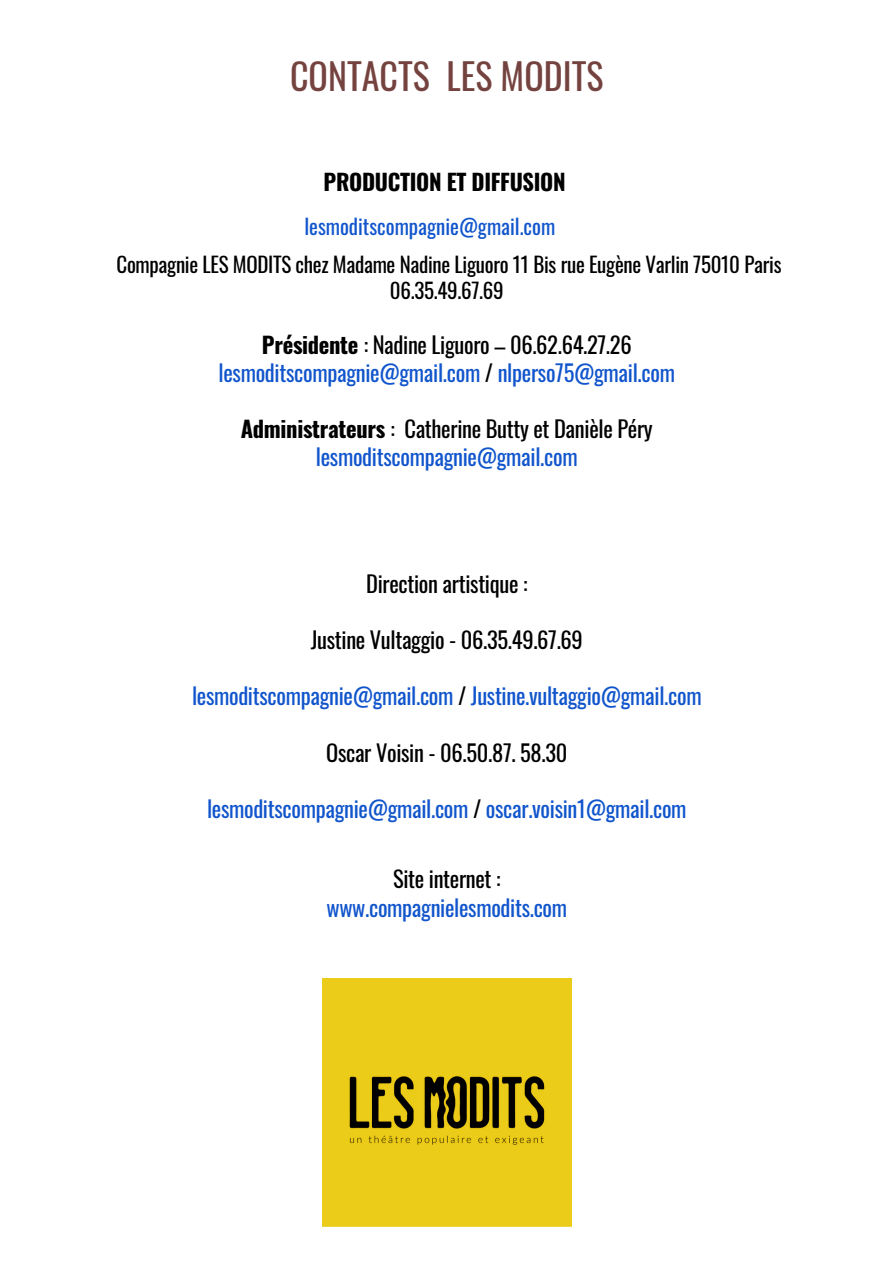
<style>
.page{position:relative;width:894px;height:1264px;background:#fff}
.page>*{position:absolute;margin:0;border:0;box-sizing:border-box;transform-origin:0 0}
.t1{font:36px "Oswald";color:#75433f}
.t2{font:22.5px/28.2px "Oswald";letter-spacing:-.015em;color:#15c;text-align:center}
.t3{font:22.5px "Oswald";letter-spacing:-.015em;color:#000}
.t4{font:700 22.5px "Oswald";letter-spacing:-.015em;color:#000}
.t5{font:21px "Oswald";letter-spacing:-.015em;color:#000}
.t6{font:21px "Oswald";color:#15c}
.s1{font-weight:700;color:#000}
.s2{color:#000}
.s3{font-weight:700}
</style>
<div class="page">
<img style="left:322px;top:978px;width:249px;height:248px">
<h2 class="t1" style="left:290px;top:48px;width:315px">CONTACTS LES MODITS</h2>
<p class="t4" style="left:323px;top:165px;width:243px">PRODUCTION ET DIFFUSION</p>
<p class="t6" style="left:304px;top:210px;width:252px">lesmoditscompagnie@gmail.com</p>
<p class="t5" style="left:116px;top:248px;width:666px">Compagnie LES MODITS chez Madame Nadine Liguoro 11 Bis rue Eugène Varlin 75010 Paris</p>
<p class="t5" style="left:390px;top:274px;width:115px">06.35.49.67.69</p>
<p class="t2" style="left:218px;top:329px;width:457px"><span class="s1">Présidente</span> <span class="s2">: Nadine Liguoro – 06.62.64.27.26 </span>lesmoditscompagnie@gmail.com <span class="s2">/</span> nlperso75@gmail.com</p>
<p class="t3" style="left:241px;top:411px;width:413px"><span class="s3">Administrateurs</span> : Catherine Butty et Danièle Péry</p>
<p class="t2" style="left:316px;top:442px;width:263px">lesmoditscompagnie@gmail.com</p>
<p class="t3" style="left:366px;top:565px;width:163px">Direction artistique :</p>
<p class="t3" style="left:311px;top:622px;width:273px">Justine Vultaggio - 06.35.49.67.69</p>
<p class="t2" style="left:192px;top:680px;width:511px">lesmoditscompagnie@gmail.com <span class="s2">/</span> Justine.vultaggio@gmail.com</p>
<p class="t3" style="left:326px;top:735px;width:243px">Oscar Voisin - 06.50.87. 58.30</p>
<p class="t2" style="left:207px;top:793px;width:481px">lesmoditscompagnie@gmail.com <span class="s2">/</span> oscar.voisin1@gmail.com</p>
<p class="t3" style="left:393px;top:861px;width:109px">Site internet :</p>
<p class="t2" style="left:326px;top:892px;width:242px">www.compagnielesmodits.com</p>
</div>
